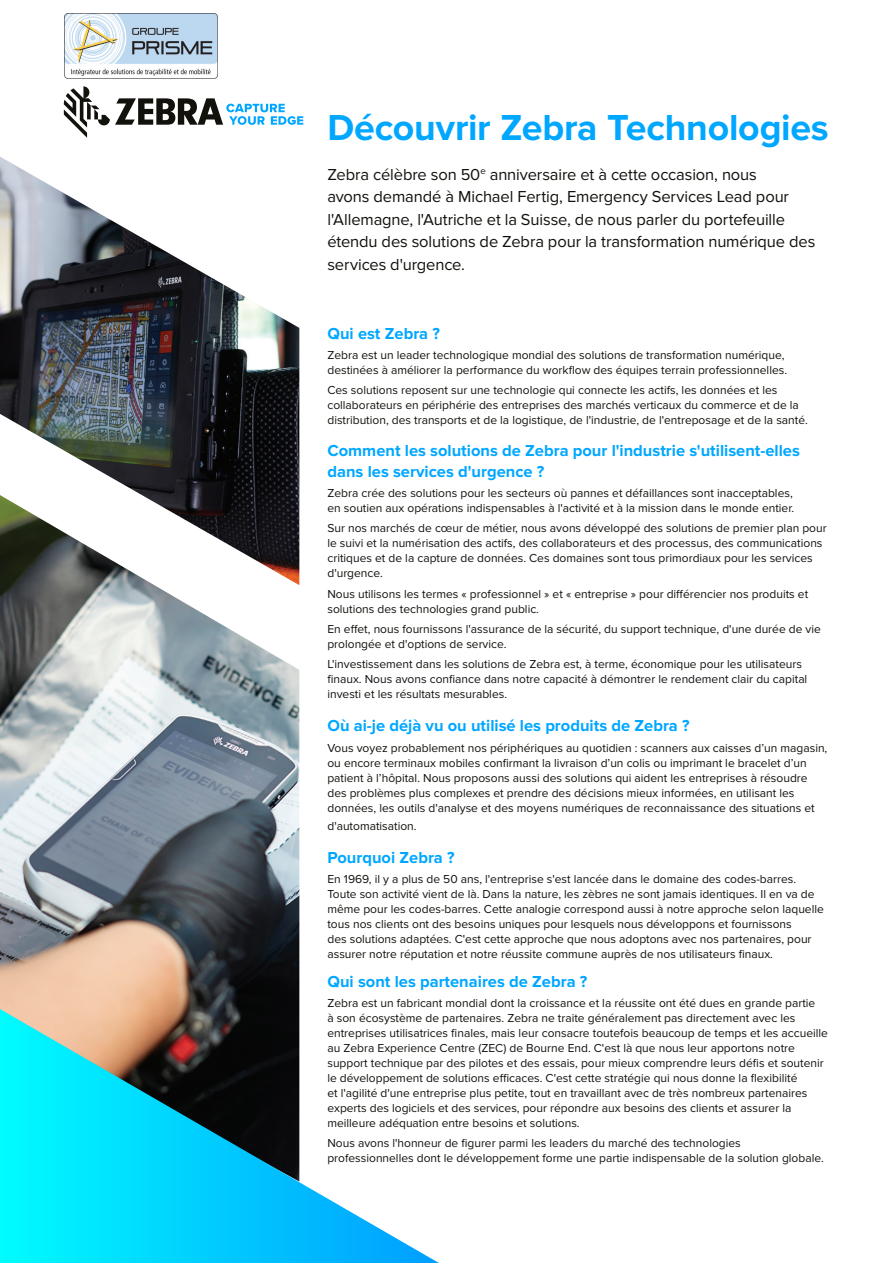
<style>
.page{position:relative;width:893px;height:1263px;background:#fff}
.page>*{position:absolute;margin:0;border:0;box-sizing:border-box;transform-origin:0 0}
.Heading-2-Cover{font:700 37.5px "Proxima Nova";letter-spacing:-.005em;color:#00a7ff}
.Subhead-1{font:16.5px/22.5px "Proxima Nova";letter-spacing:-.005em;color:#12110c}
.t1{font:700 16.5px/20.2px "Proxima Nova";color:#00a7ff}
.t2{font:12px/15px "Proxima Nova";color:#12110c}
</style>
<div class="page">
<svg style="left:64px;top:86px;width:239px;height:52px"></svg>
<img style="left:0;top:585px;width:299px;height:424px">
<svg style="left:0;top:1009px;width:439px;height:254px"></svg>
<img style="left:0;top:157px;width:299px;height:428px">
<img style="left:64px;top:13px;width:153px;height:65px">
<p class="Heading-2-Cover" style="left:327px;top:106px;width:503px">Découvrir Zebra Technologies</p>
<p class="Subhead-1" style="left:327px;top:163px;width:489px">Zebra célèbre son 50<sup>e</sup> anniversaire et à cette occasion, nous<br>avons demandé à Michael Fertig, Emergency Services Lead pour l'Allemagne, l'Autriche et la Suisse, de nous parler du portefeuille étendu des solutions de Zebra pour la transformation numérique des services d'urgence.</p>
<p class="t1" style="left:327px;top:323px;width:114px">Qui est Zebra ?</p>
<p class="t2" style="left:327px;top:348px;width:461px">Zebra est un leader technologique mondial des solutions de transformation numérique, destinées à améliorer la performance du workflow des équipes terrain professionnelles.</p>
<p class="t2" style="left:327px;top:383px;width:482px">Ces solutions reposent sur une technologie qui connecte les actifs, les données et les collaborateurs en périphérie des entreprises des marchés verticaux du commerce et de la distribution, des transports et de la logistique, de l'industrie, de l'entreposage et de la santé.</p>
<p class="t1" style="left:327px;top:441px;width:474px">Comment les solutions de Zebra pour l'industrie s'utilisent-elles dans les services d'urgence ?</p>
<p class="t2" style="left:327px;top:486px;width:468px">Zebra crée des solutions pour les secteurs où pannes et défaillances sont inacceptables, en soutien aux opérations indispensables à l'activité et à la mission dans le monde entier.</p>
<p class="t2" style="left:327px;top:521px;width:501px">Sur nos marchés de cœur de métier, nous avons développé des solutions de premier plan pour le suivi et la numérisation des actifs, des collaborateurs et des processus, des communications critiques et de la capture de données. Ces domaines sont tous primordiaux pour les services d'urgence.</p>
<p class="t2" style="left:327px;top:586px;width:482px">Nous utilisons les termes « professionnel » et « entreprise » pour différencier nos produits et solutions des technologies grand public.</p>
<p class="t2" style="left:327px;top:622px;width:495px">En effet, nous fournissons l'assurance de la sécurité, du support technique, d'une durée de vie prolongée et d'options de service.</p>
<p class="t2" style="left:327px;top:657px;width:481px">L'investissement dans les solutions de Zebra est, à terme, économique pour les utilisateurs finaux. Nous avons confiance dans notre capacité à démontrer le rendement clair du capital investi et les résultats mesurables.</p>
<p class="t1" style="left:327px;top:716px;width:364px">Où ai-je déjà vu ou utilisé les produits de Zebra ?</p>
<p class="t2" style="left:327px;top:740px;width:501px">Vous voyez probablement nos périphériques au quotidien : scanners aux caisses d’un magasin, ou encore terminaux mobiles confirmant la livraison d’un colis ou imprimant le bracelet d’un patient à l’hôpital. Nous proposons aussi des solutions qui aident les entreprises à résoudre des problèmes plus complexes et prendre des décisions mieux informées, en utilisant les données, les outils d'analyse et des moyens numériques de reconnaissance des situations et</p>
<p class="t2" style="left:327px;top:818px;width:91px">d'automatisation.</p>
<p class="t1" style="left:327px;top:847px;width:129px">Pourquoi Zebra ?</p>
<p class="t2" style="left:327px;top:872px;width:498px">En 1969, il y a plus de 50 ans, l'entreprise s'est lancée dans le domaine des codes-barres.<br>Toute son activité vient de là. Dans la nature, les zèbres ne sont jamais identiques. Il en va de même pour les codes-barres. Cette analogie correspond aussi à notre approche selon laquelle tous nos clients ont des besoins uniques pour lesquels nous développons et fournissons<br>des solutions adaptées. C'est cette approche que nous adoptons avec nos partenaires, pour assurer notre réputation et notre réussite commune auprès de nos utilisateurs finaux.</p>
<p class="t1" style="left:327px;top:971px;width:261px">Qui sont les partenaires de Zebra ?</p>
<p class="t2" style="left:327px;top:996px;width:502px">Zebra est un fabricant mondial dont la croissance et la réussite ont été dues en grande partie<br>à son écosystème de partenaires. Zebra ne traite généralement pas directement avec les entreprises utilisatrices finales, mais leur consacre toutefois beaucoup de temps et les accueille au Zebra Experience Centre (ZEC) de Bourne End. C'est là que nous leur apportons notre support technique par des pilotes et des essais, pour mieux comprendre leurs défis et soutenir le développement de solutions efficaces. C'est cette stratégie qui nous donne la flexibilité<br>et l'agilité d'une entreprise plus petite, tout en travaillant avec de très nombreux partenaires experts des logiciels et des services, pour répondre aux besoins des clients et assurer la meilleure adéquation entre besoins et solutions.</p>
<p class="t2" style="left:327px;top:1136px;width:498px">Nous avons l'honneur de figurer parmi les leaders du marché des technologies professionnelles dont le développement forme une partie indispensable de la solution globale.</p>
</div>
